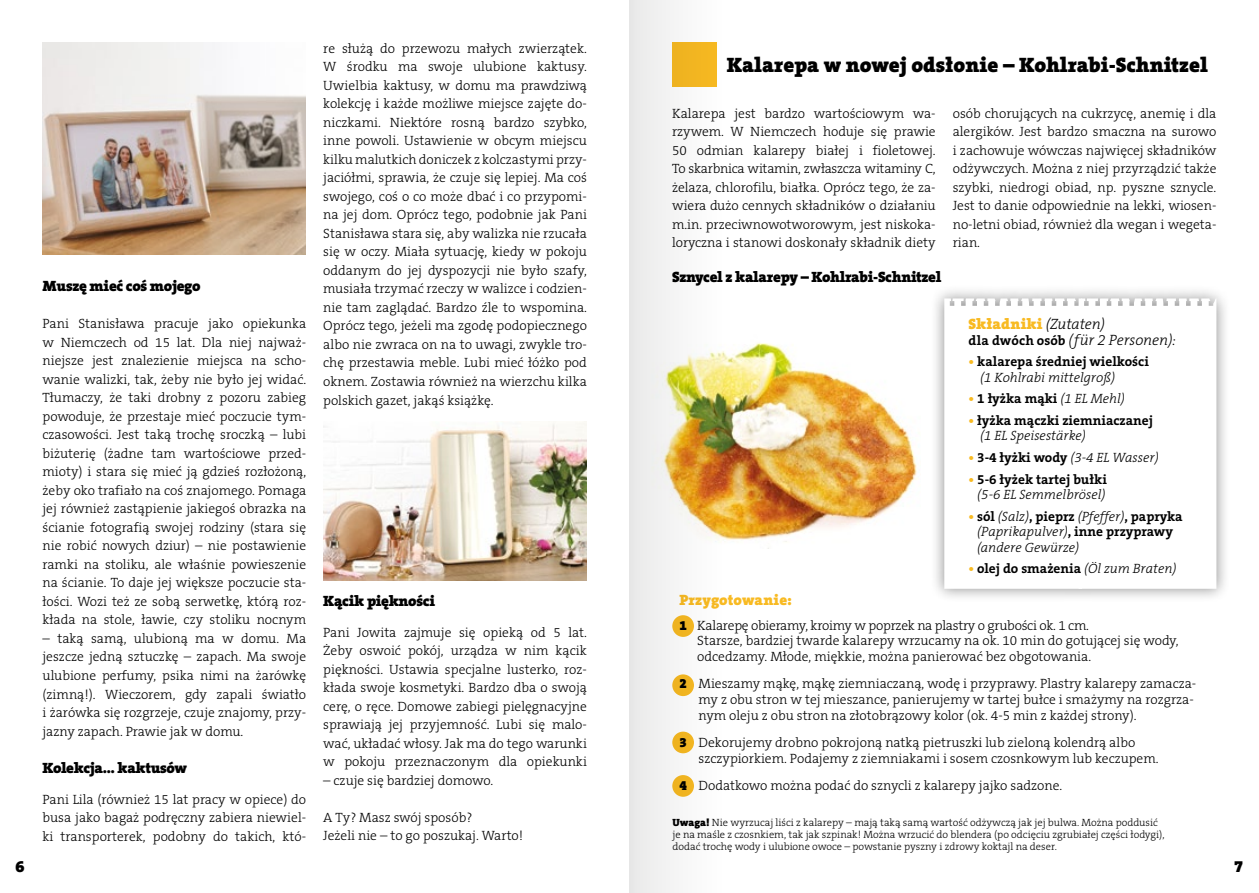
<style>
.page{position:relative;width:1259px;height:893px;background:#fff}
.page>*{position:absolute;margin:0;border:0;box-sizing:border-box;transform-origin:0 0}
.t1{font:900 21px "The Serif CE";color:#000}
.t2{font:900 16.5px "The Serif CE";color:#000}
.t3{font:900 15px "The Serif CE";letter-spacing:-.02em;color:#000}
.Paragraph_Style_1{font:900 15px "The Serif CE";letter-spacing:.01em;color:#f8ba22}
.Paragraph_Style_1-2{font:italic 300 15px "The Serif CE";letter-spacing:-.005em;color:#000}
.t4{font:300 13.5px/18.6px "The Serif CE";color:#000;text-align:justify}
.t5{font:700 13.5px/15.6px "The Serif CE";color:#000}
.t6{font:italic 300 13.5px/15.5px "The Serif CE";color:#000}
.t7{font:300 10.5px/12.1px "The Serif CE";color:#000}
.s1{font-weight:300;font-style:italic;color:#000}
.s2{font-weight:700;font-style:normal;font-size:13.5px}
.s3{color:#f8ba22}
.s4{font-weight:300;font-style:italic}
.s5{font-weight:700;font-style:normal;color:#f8ba22}
.s6{font-weight:700;font-style:normal}
.s7{font-weight:900}
</style>
<div class="page">
<div style="left:931px;top:284px;width:299px;height:319px;background:#000;opacity:.44"></div>
<svg style="left:944px;top:298px;width:272px;height:291px"></svg>
<img style="left:721px;top:343px;width:197px;height:206px">
<img style="left:43px;top:42px;width:263px;height:213px">
<img style="left:324px;top:422px;width:263px;height:159px">
<svg style="left:629px;top:0;width:92px;height:893px"></svg>
<p class="t3" style="left:43px;top:277px;width:160px">Muszę mieć coś mojego</p>
<p class="t4" style="left:43px;top:315px;width:265px">Pani Stanisława pracuje jako opiekunka w Niemczech od 15 lat. Dla niej najważ&shy;niejsze jest znalezienie miejsca na scho&shy;wanie walizki, tak, żeby nie było jej widać.<br>Tłumaczy, że taki drobny z pozoru zabieg powoduje, że przestaje mieć poczucie tym&shy;czasowości. Jest taką trochę sroczką – lubi biżuterię (żadne tam wartościowe przed&shy;mioty) i stara się mieć ją gdzieś rozłożoną, żeby oko trafiało na coś znajomego. Pomaga jej również zastąpienie jakiegoś obrazka na ścianie fotografią swojej rodziny (stara się nie robić nowych dziur) – nie postawienie ramki na stoliku, ale właśnie powieszenie na ścianie. To daje jej większe poczucie sta&shy;łości. Wozi też ze sobą serwetkę, którą roz&shy;kłada na stole, ławie, czy stoliku nocnym</p>
<p class="t4" style="left:43px;top:629px;width:265px">– taką samą, ulubioną ma w domu. Ma jeszcze jedną sztuczkę – zapach. Ma swoje ulubione perfumy, psika nimi na żarówkę (zimną!). Wieczorem, gdy zapali światło i żarówka się rozgrzeje, czuje znajomy, przy&shy;jazny zapach. Prawie jak w domu.</p>
<p class="t3" style="left:43px;top:759px;width:146px">Kolekcja… kaktusów</p>
<p class="t4" style="left:43px;top:790px;width:265px">Pani Lila (również 15 lat pracy w opiece) do busa jako bagaż podręczny zabiera niewiel&shy;ki transporterek, podobny do takich, któ-</p>
<p class="t4" style="left:323px;top:39px;width:265px">re służą do przewozu małych zwierzątek.<br>W środku ma swoje ulubione kaktusy.<br>Uwielbia kaktusy, w domu ma prawdziwą kolekcję i każde możliwe miejsce zajęte do&shy;niczkami. Niektóre rosną bardzo szybko, inne powoli. Ustawienie w obcym miejscu kilku malutkich doniczek z kolczastymi przy&shy;jaciółmi, sprawia, że czuje się lepiej. Ma coś swojego, coś o co może dbać i co przypomi&shy;na jej dom. Oprócz tego, podobnie jak Pani Stanisława stara się, aby walizka nie rzucała się w oczy. Miała sytuację, kiedy w pokoju oddanym do jej dyspozycji nie było szafy, musiała trzymać rzeczy w walizce i codzien&shy;nie tam zaglądać. Bardzo źle to wspomina.<br>Oprócz tego, jeżeli ma zgodę podopiecznego albo nie zwraca on na to uwagi, zwykle tro&shy;chę przestawia meble. Lubi mieć łóżko pod oknem. Zostawia również na wierzchu kilka polskich gazet, jakąś książkę.</p>
<p class="t3" style="left:323px;top:591px;width:113px">Kącik piękności</p>
<p class="t4" style="left:323px;top:623px;width:265px">Pani Jowita zajmuje się opieką od 5 lat.<br>Żeby oswoić pokój, urządza w nim kącik piękności. Ustawia specjalne lusterko, roz&shy;kłada swoje kosmetyki. Bardzo dba o swoją cerę, o ręce. Domowe zabiegi pielęgnacyjne sprawiają jej przyjemność. Lubi się malo&shy;wać, układać włosy. Jak ma do tego warunki w pokoju przeznaczonym dla opiekunki</p>
<p class="t4" style="left:323px;top:771px;width:171px">– czuje się bardziej domowo.</p>
<p class="t4" style="left:323px;top:808px;width:151px">A Ty? Masz swój sposób?</p>
<p class="t4" style="left:323px;top:827px;width:201px">Jeżeli nie – to go poszukaj. Warto!</p>
<p class="t1" style="left:726px;top:53px;width:483px">Kalarepa w nowej odsłonie – Kohlrabi-Schnitzel</p>
<p class="t4" style="left:672px;top:104px;width:265px">Kalarepa jest bardzo wartościowym wa&shy;rzywem. W Niemczech hoduje się prawie 50 odmian kalarepy białej i fioletowej.<br>To skarbnica witamin, zwłaszcza witaminy C, żelaza, chlorofilu, białka. Oprócz tego, że za&shy;wiera dużo cennych składników o działaniu m.in. przeciwnowotworowym, jest niskoka&shy;loryczna i stanowi doskonały składnik diety</p>
<p class="t4" style="left:952px;top:104px;width:265px">osób chorujących na cukrzycę, anemię i dla alergików. Jest bardzo smaczna na surowo i zachowuje wówczas najwięcej składników odżywczych. Można z niej przyrządzić także szybki, niedrogi obiad, np. pyszne sznycle.<br>Jest to danie odpowiednie na lekki, wiosen&shy;no-letni obiad, również dla wegan i wegeta&shy;rian.</p>
<p class="t3" style="left:672px;top:268px;width:271px">Sznycel z kalarepy – Kohlrabi-Schnitzel</p>
<p class="Paragraph_Style_1" style="left:968px;top:315px;width:138px">Składniki <span class="s1">(Zutaten)</span></p>
<p class="Paragraph_Style_1-2" style="left:968px;top:331px;width:209px"><span class="s2">dla dwóch osób</span> (für 2 Personen):</p>
<p class="t5" style="left:980px;top:354px;width:170px;text-indent:-12px"><span class="s3">•</span> kalarepa średniej wielkości <span class="s4">(1 Kohlrabi mittelgroß)</span></p>
<p class="t5" style="left:968px;top:391px;width:158px"><span class="s3">•</span> 1 łyżka mąki <span class="s4">(1 EL Mehl)</span></p>
<p class="t5" style="left:980px;top:413px;width:174px;text-indent:-12px"><span class="s3">•</span> łyżka mączki ziemniaczanej <span class="s4">(1 EL Speisestärke)</span></p>
<p class="t6" style="left:968px;top:450px;width:191px"><span class="s5">•</span> <span class="s6">3-4 łyżki wody</span> (3-4 EL Wasser)</p>
<p class="t5" style="left:968px;top:471px;width:140px;text-align:center"><span class="s3">•</span> 5-6 łyżek tartej bułki <span class="s4">(5-6 EL Semmelbrösel)</span></p>
<p class="t6" style="left:977px;top:508px;width:207px;text-indent:-9px"><span class="s5">•</span> <span class="s6">sól</span> (Salz)<span class="s6">, pieprz</span> (Pfeffer)<span class="s6">, papryka </span>(Paprikapulver)<span class="s6">, inne przyprawy </span>(andere Gewürze)</p>
<p class="t5" style="left:968px;top:561px;width:209px"><span class="s3">•</span> olej do smażenia <span class="s4">(Öl zum Braten)</span></p>
<p class="Paragraph_Style_1" style="left:679px;top:591px;width:114px">Przygotowanie:</p>
<p class="t4" style="left:697px;top:618px;width:483px;line-height:15.5px;text-align:left;text-indent:-18px"><span class="s7">1</span> Kalarepę obieramy, kroimy w poprzek na plastry o grubości ok. 1 cm.<br>Starsze, bardziej twarde kalarepy wrzucamy na ok. 10 min do gotującej się wody, odcedzamy. Młode, miękkie, można panierować bez obgotowania.</p>
<p class="t4" style="left:698px;top:677px;width:499px;line-height:15.5px;text-align:left;text-indent:-19px"><span class="s7">2</span> Mieszamy mąkę, mąkę ziemniaczaną, wodę i przyprawy. Plastry kalarepy zamacza&shy;my z obu stron w tej mieszance, panierujemy w tartej bułce i smażymy na rozgrza&shy;nym oleju z obu stron na złotobrązowy kolor (ok. 4-5 min z każdej strony).</p>
<p class="t4" style="left:698px;top:735px;width:461px;line-height:15.5px;text-indent:-19px"><span class="s7">3</span> Dekorujemy drobno pokrojoną natką pietruszki lub zieloną kolendrą albo szczypiorkiem. Podajemy z ziemniakami i sosem czosnkowym lub keczupem.</p>
<p class="t4" style="left:679px;top:777px;width:384px"><span class="s7">4</span> Dodatkowo można podać do sznycli z kalarepy jajko sadzone.</p>
<p class="t7" style="left:672px;top:817px;width:493px"><span class="s7">Uwaga!</span> Nie wyrzucaj liści z kalarepy – mają taką samą wartość odżywczą jak jej bulwa. Można poddusić je na maśle z czosnkiem, tak jak szpinak! Można wrzucić do blendera (po odcięciu zgrubiałej części łodygi), dodać trochę wody i ulubione owoce – powstanie pyszny i zdrowy koktajl na deser.</p>
<p class="t2" style="left:16px;top:856px;width:11px">6</p>
<p class="t2" style="left:1234px;top:856px;width:11px">7</p>
</div>
